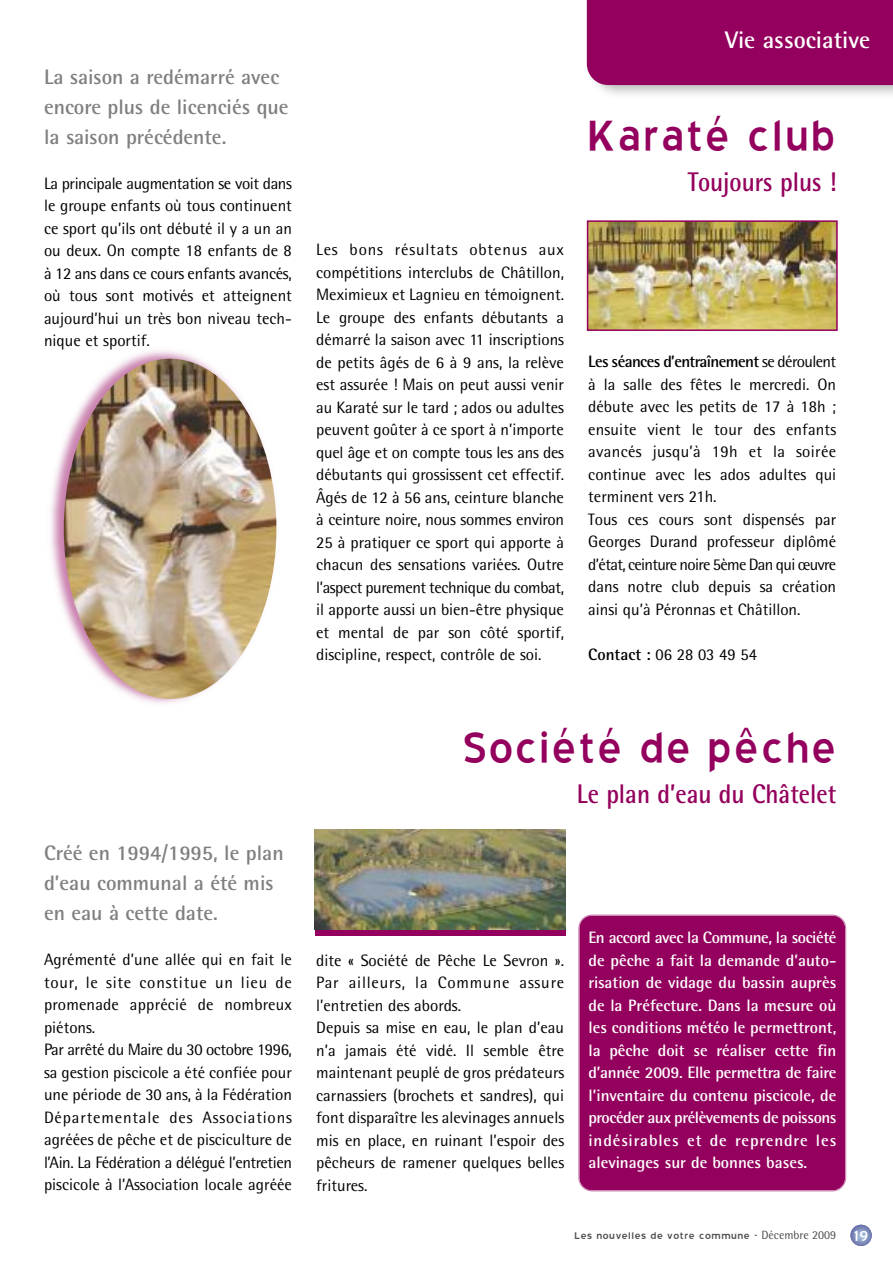
<style>
.page{position:relative;width:893px;height:1263px;background:#fff}
.page>*{position:absolute;margin:0;border:0;box-sizing:border-box;transform-origin:0 0}
.t1{font:54px "Blue Highway";color:#94005d;scale:.9 1}
.t2{font:700 27px "Rotis Semi Sans";color:#94005d;scale:.9 1}
.t3{font:700 24px "Rotis Semi Sans";color:#fff}
.t4{font:700 21px/30px "Rotis Semi Sans";color:#808080}
.t5{font:18px "Blue Highway";color:#fff}
.t6{font:16.5px/22.5px "Rotis Semi Sans";color:#000}
.t7{font:700 16.5px/22.5px "Rotis Semi Sans";color:#fff;text-align:justify}
.t8{font:12px "Blue Highway";color:#4d4d4d}
.s1{font-weight:700}
.s2{font-family:"Rotis Semi Sans"}
</style>
<div class="page">
<img style="left:50px;top:350px;width:227px;height:354px">
<img style="left:64px;top:359px;width:212px;height:340px;border-radius:50%">
<div style="left:578px;top:914px;width:268px;height:277px;background:#94005d"></div>
<div style="left:587px;top:0;width:306px;height:85px;background:#94005d"></div>
<svg style="left:850px;top:1225px;width:22px;height:21px"></svg>
<img style="left:590px;top:223px;width:245px;height:105px">
<div style="left:587px;top:220px;width:251px;height:111px;border:2px solid #94005d"></div>
<div style="left:315px;top:829px;width:251px;height:107px;background:#94005d"></div>
<img style="left:315px;top:829px;width:251px;height:101px">
<p class="t4" style="left:44px;top:64px;width:246px">La saison a redémarré avec encore plus de licenciés que la saison précédente.</p>
<p class="t6" style="left:44px;top:173px;width:249px;text-align:justify">La principale augmentation se voit dans le groupe enfants où tous continuent ce sport qu’ils ont débuté il y a un an ou deux. On compte 18 enfants de 8 à 12 ans dans ce cours enfants avancés, où tous sont motivés et atteignent aujourd’hui un très bon niveau tech&shy;nique et sportif.</p>
<h3 class="t3" style="left:725px;top:32px;width:147px">Vie associative</h3>
<p class="t6" style="left:316px;top:240px;width:249px;text-align:justify">Les bons résultats obtenus aux compétitions interclubs de Châtillon, Meximieux et Lagnieu en témoignent.<br>Le groupe des enfants débutants a démarré la saison avec 11 inscriptions de petits âgés de 6 à 9 ans, la relève est assurée ! Mais on peut aussi venir au Karaté sur le tard ; ados ou adultes peuvent goûter à ce sport à n’importe quel âge et on compte tous les ans des débutants qui grossissent cet effectif.<br>Âgés de 12 à 56 ans, ceinture blanche à ceinture noire, nous sommes environ 25 à pratiquer ce sport qui apporte à chacun des sensations variées. Outre l’aspect purement technique du combat, il apporte aussi un bien-être physique et mental de par son côté sportif, discipline, respect, contrôle de soi.</p>
<h1 class="t1" style="left:586px;top:101px;width:280px">Karaté club</h1>
<h2 class="t2" style="left:688px;top:173px;width:167px">Toujours plus !</h2>
<p class="t6" style="left:588px;top:352px;width:249px"><span class="s1">Les séances d’entraînement</span> se déroulent à la salle des fêtes le mercredi. On débute avec les petits de 17 à 18h ; ensuite vient le tour des enfants avancés jusqu’à 19h et la soirée continue avec les ados adultes qui terminent vers 21h.<br>Tous ces cours sont dispensés par Georges Durand professeur diplômé d’état, ceinture noire 5ème Dan qui œuvre dans notre club depuis sa création ainsi qu’à Péronnas et Châtillon.</p>
<p class="t6" style="left:588px;top:645px;width:170px"><span class="s1">Contact :</span> 06 28 03 49 54</p>
<h1 class="t1" style="left:461px;top:713px;width:418px">Société de pêche</h1>
<h2 class="t2" style="left:577px;top:785px;width:290px">Le plan d’eau du Châtelet</h2>
<p class="t4" style="left:44px;top:840px;width:241px">Créé en 1994/1995, le plan d’eau communal a été mis en eau à cette date.</p>
<p class="t6" style="left:44px;top:950px;width:249px">Agrémenté d’une allée qui en fait le tour, le site constitue un lieu de promenade apprécié de nombreux piétons.<br>Par arrêté du Maire du 30 octobre 1996, sa gestion piscicole a été confiée pour une période de 30 ans, à la Fédération Départementale des Associations agréées de pêche et de pisciculture de l’Ain. La Fédération a délégué l’entretien piscicole à l’Association locale agréée</p>
<p class="t6" style="left:316px;top:950px;width:249px">dite « Société de Pêche Le Sevron ».<br>Par ailleurs, la Commune assure l’entretien des abords.<br>Depuis sa mise en eau, le plan d’eau n’a jamais été vidé. Il semble être maintenant peuplé de gros prédateurs carnassiers (brochets et sandres), qui font disparaître les alevinages annuels mis en place, en ruinant l’espoir des pêcheurs de ramener quelques belles fritures.</p>
<p class="t7" style="left:588px;top:928px;width:249px">En accord avec la Commune, la société de pêche a fait la demande d’auto&shy;risation de vidage du bassin auprès de la Préfecture. Dans la mesure où les conditions météo le permettront, la pêche doit se réaliser cette fin d’année 2009. Elle permettra de faire l’inventaire du contenu piscicole, de procéder aux prélèvements de poissons indésirables et de reprendre les alevinages sur de bonnes bases.</p>
<p class="t8" style="left:574px;top:1228px;width:263px">Les nouvelles de votre commune - <span class="s2">Décembre 2009</span></p>
<p class="t5" style="left:853px;top:1224px;width:17px">19</p>
</div>
